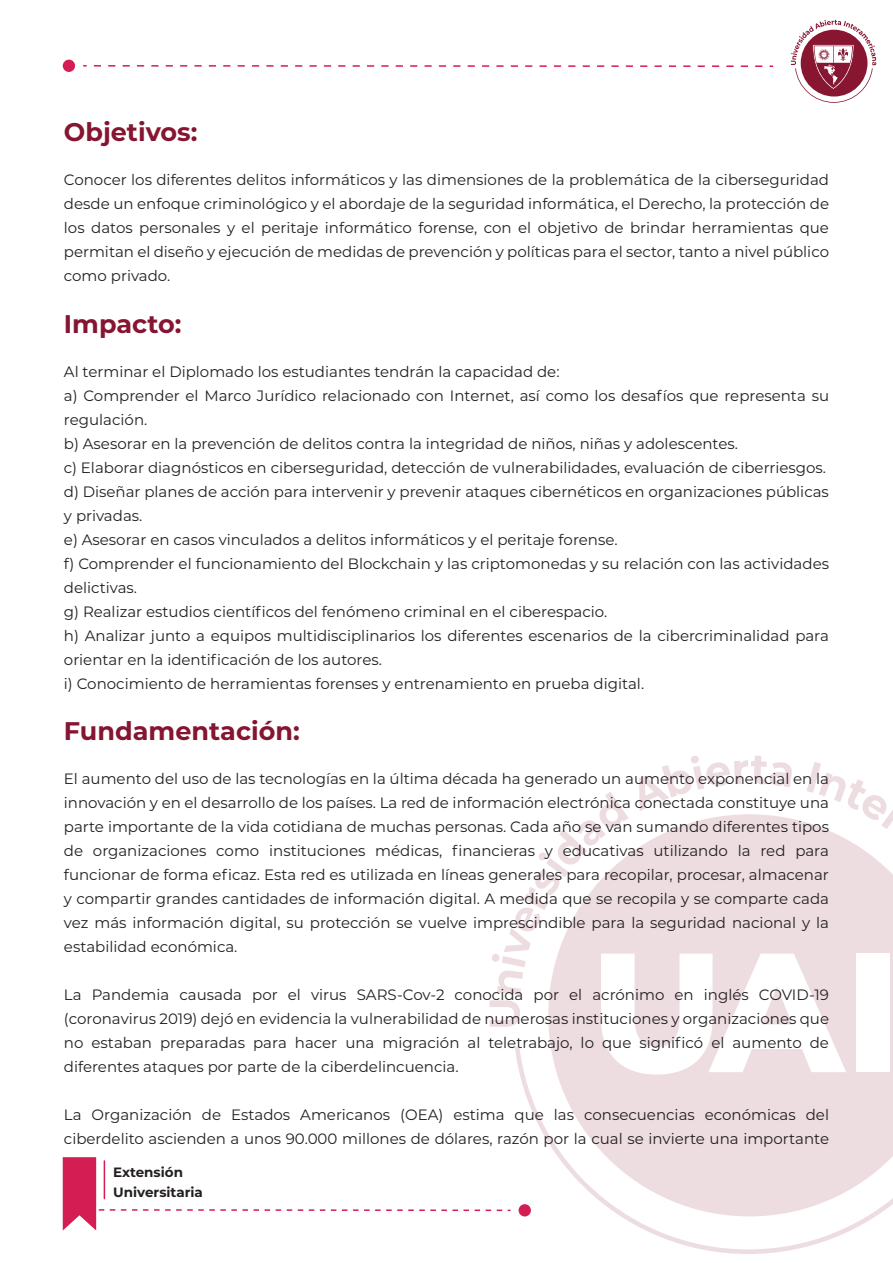
<style>
.page{position:relative;width:893px;height:1263px;background:#fff}
.page>*{position:absolute;margin:0;border:0;box-sizing:border-box;transform-origin:0 0}
.t1{font:700 25.5px "Montserrat";color:#851531}
.t2{font:15px/24px "Montserrat";color:#231f20;text-align:justify}
.t3{font:700 13.5px/20.9px "Montserrat";color:#231f20}
</style>
<div class="page">
<svg style="left:94px;top:65px;width:679px;height:2px"></svg>
<div style="left:63px;top:60px;width:12px;height:12px;background:#d41d53;border-radius:50%"></div>
<svg style="left:62px;top:755px;width:831px;height:499px"></svg>
<div style="left:519px;top:1204px;width:12px;height:12px;background:#d41d53;border-radius:50%"></div>
<svg style="left:791px;top:20px;width:85px;height:83px"></svg>
<h1 class="t1" style="left:64px;top:114px;width:135px">Objetivos:</h1>
<p class="t2" style="left:64px;top:167px;width:767px">Conocer los diferentes delitos informáticos y las dimensiones de la problemática de la ciberseguridad desde un enfoque criminológico y el abordaje de la seguridad informática, el Derecho, la protección de los datos personales y el peritaje informático forense, con el objetivo de brindar herramientas que permitan el diseño y ejecución de medidas de prevención y políticas para el sector, tanto a nivel público como privado.</p>
<h1 class="t1" style="left:64px;top:305px;width:119px">Impacto:</h1>
<p class="t2" style="left:64px;top:359px;width:767px;text-align:left">Al terminar el Diplomado los estudiantes tendrán la capacidad de:<br>a) Comprender el Marco Jurídico relacionado con Internet, así como los desafíos que representa su regulación.<br>b) Asesorar en la prevención de delitos contra la integridad de niños, niñas y adolescentes.<br>c) Elaborar diagnósticos en ciberseguridad, detección de vulnerabilidades, evaluación de ciberriesgos. d) Diseñar planes de acción para intervenir y prevenir ataques cibernéticos en organizaciones públicas y privadas.<br>e) Asesorar en casos vinculados a delitos informáticos y el peritaje forense.<br>f) Comprender el funcionamiento del Blockchain y las criptomonedas y su relación con las actividades delictivas.<br>g) Realizar estudios científicos del fenómeno criminal en el ciberespacio.<br>h) Analizar junto a equipos multidisciplinarios los diferentes escenarios de la cibercriminalidad para orientar en la identificación de los autores.<br>i) Conocimiento de herramientas forenses y entrenamiento en prueba digital.</p>
<h1 class="t1" style="left:64px;top:713px;width:237px">Fundamentación:</h1>
<p class="t2" style="left:64px;top:766px;width:767px">El aumento del uso de las tecnologías en la última década ha generado un aumento exponencial en la innovación y en el desarrollo de los países. La red de información electrónica conectada constituye una parte importante de la vida cotidiana de muchas personas. Cada año se van sumando diferentes tipos de organizaciones como instituciones médicas, financieras y educativas utilizando la red para funcionar de forma eficaz. Esta red es utilizada en líneas generales para recopilar, procesar, almacenar y compartir grandes cantidades de información digital. A medida que se recopila y se comparte cada vez más información digital, su protección se vuelve imprescindible para la seguridad nacional y la estabilidad económica.</p>
<p class="t2" style="left:64px;top:982px;width:767px">La Pandemia causada por el virus SARS-Cov-2 conocida por el acrónimo en inglés COVID-19 (coronavirus 2019) dejó en evidencia la vulnerabilidad de numerosas instituciones y organizaciones que no estaban preparadas para hacer una migración al teletrabajo, lo que significó el aumento de diferentes ataques por parte de la ciberdelincuencia.</p>
<p class="t2" style="left:64px;top:1102px;width:767px">La Organización de Estados Americanos (OEA) estima que las consecuencias económicas del ciberdelito ascienden a unos 90.000 millones de dólares, razón por la cual se invierte una importante</p>
<p class="t3" style="left:113px;top:1160px;width:91px">Extensión<br>Universitaria</p>
</div>
